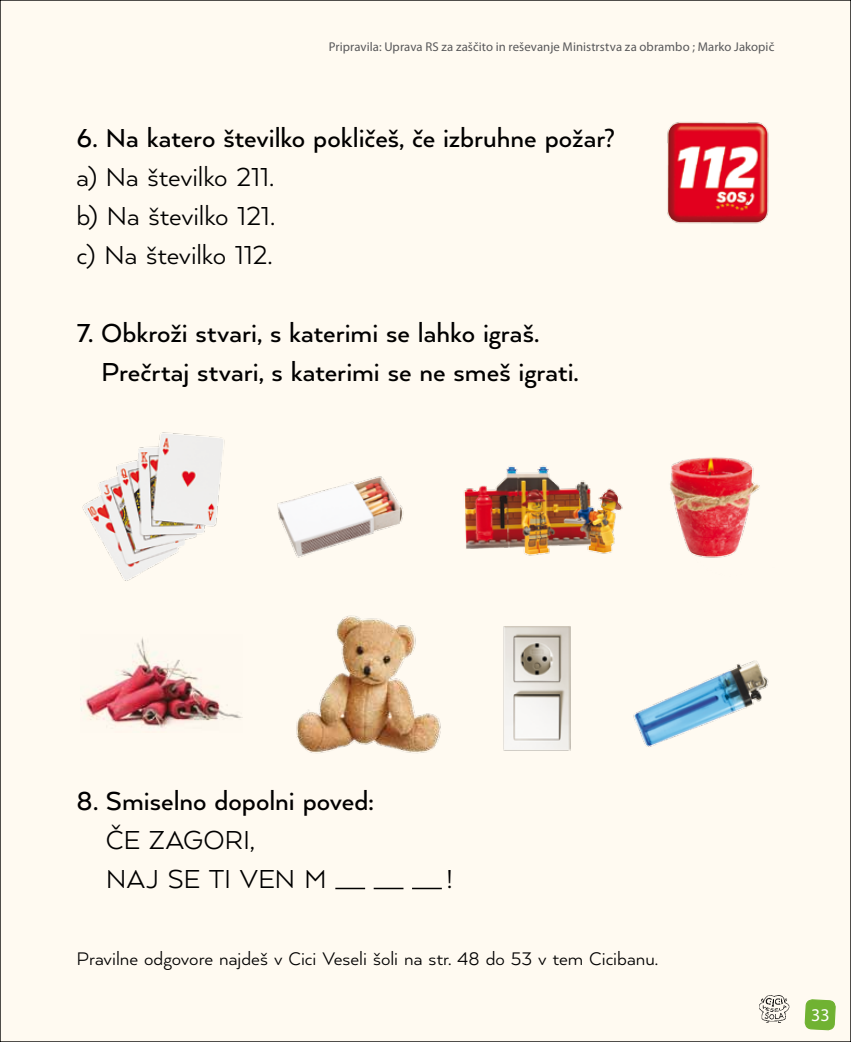
<style>
.page{position:relative;width:851px;height:1042px;background:#fff}
.page>*{position:absolute;margin:0;border:0;box-sizing:border-box;transform-origin:0 0}
.t1{font:500 30px/39px "Arquitecta";color:#000}
.t2{font:30px/39px "Arquitecta";letter-spacing:-.005em;color:#000;text-align:justify}
.t3{font:21px "Arquitecta";color:#000}
.t4{font:18px "Myriad Pro";color:#fff}
.t5{font:12.75px "Myriad Pro";letter-spacing:.005em;color:#58585a}
</style>
<div class="page">
<div style="left:0;top:0;width:850px;height:1042px;background:#fffaf1"></div>
<svg style="left:804px;top:999px;width:32px;height:43px"></svg>
<hr style="left:335px;top:888px;width:30px;height:1px;background:#000">
<hr style="left:373px;top:888px;width:30px;height:1px;background:#000">
<hr style="left:412px;top:888px;width:30px;height:1px;background:#000">
<img style="left:667px;top:122px;width:102px;height:102px">
<img style="left:633px;top:660px;width:136px;height:87px">
<img style="left:277px;top:476px;width:127px;height:82px">
<img style="left:670px;top:457px;width:90px;height:101px">
<img style="left:81px;top:637px;width:162px;height:92px">
<img style="left:82px;top:432px;width:143px;height:149px">
<img style="left:503px;top:626px;width:68px;height:125px">
<img style="left:296px;top:615px;width:145px;height:139px">
<img style="left:759px;top:996px;width:30px;height:26px">
<img style="left:464px;top:465px;width:159px;height:91px">
<p class="t5" style="left:329px;top:39px;width:447px">Pripravila: Uprava RS za zaščito in reševanje Ministrstva za obrambo ; Marko Jakopič</p>
<p class="t1" style="left:77px;top:117px;width:540px">6. Na katero številko pokličeš, če izbruhne požar?</p>
<p class="t2" style="left:77px;top:156px;width:199px">a) Na številko 211. b) Na številko 121. c) Na številko 112.</p>
<p class="t1" style="left:101px;top:312px;width:479px;text-indent:-24px">7. Obkroži stvari, s katerimi se lahko igraš.<br>Prečrtaj stvari, s katerimi se ne smeš igrati.</p>
<p class="t1" style="left:77px;top:780px;width:299px">8. Smiselno dopolni poved:</p>
<p class="t2" style="left:106px;top:819px;width:222px">ČE ZAGORI,<br>NAJ SE TI VEN M</p>
<p class="t2" style="left:446px;top:858px;width:9px">!</p>
<p class="t3" style="left:77px;top:946px;width:583px">Pravilne odgovore najdeš v Cici Veseli šoli na str. 48 do 53 v tem Cicibanu.</p>
<p class="t4" style="left:810px;top:1003px;width:20px">33</p>
</div>
